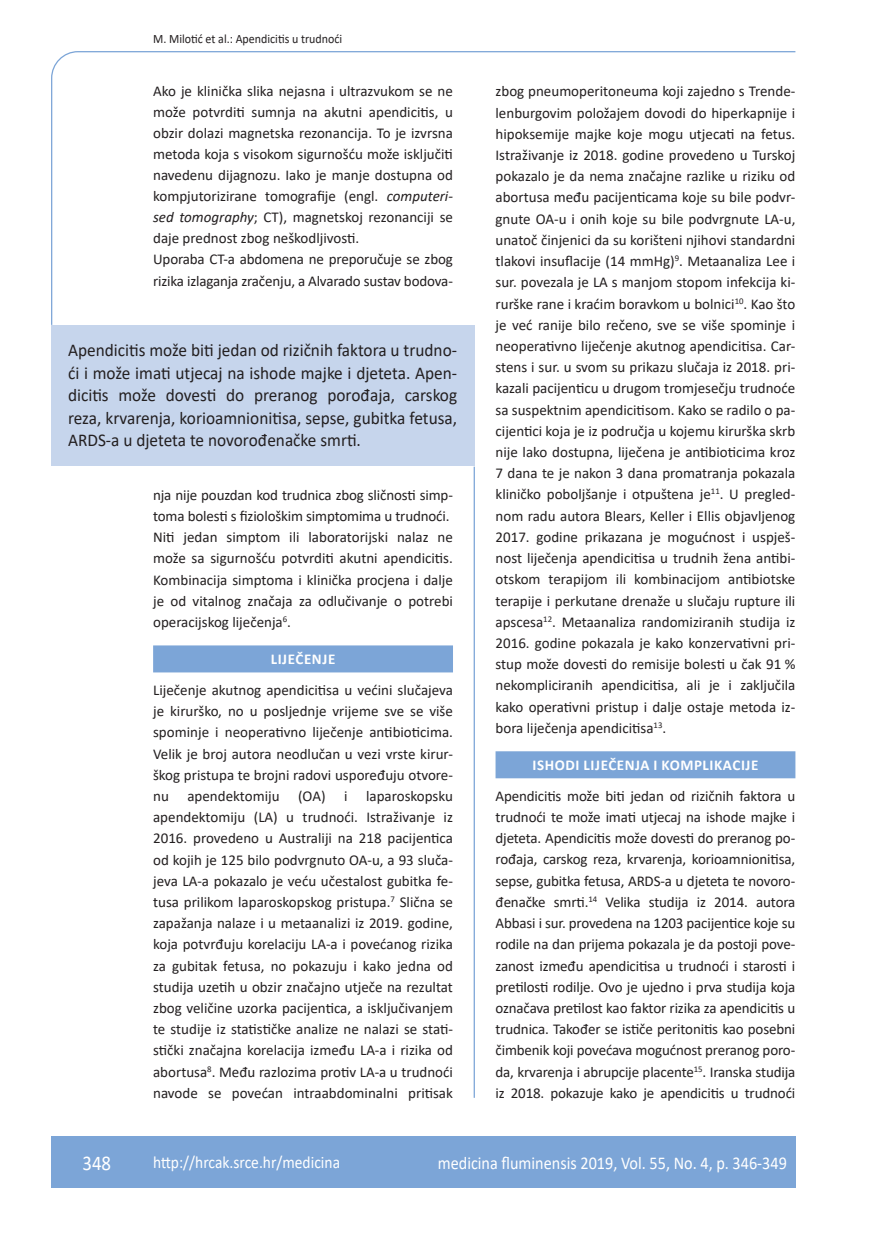
<style>
.page{position:relative;width:872px;height:1234px;background:#fff}
.page>*{position:absolute;margin:0;border:0;box-sizing:border-box;transform-origin:0 0}
.t1{font:21px "Calibri";color:#fff;scale:.9 1}
.anterfile{font:18px/22.5px "Calibri";color:#231f20;text-align:justify;scale:.96 1}
.t2{font:18px "Calibri";color:#fff;scale:.9 1}
.t3{font:17.25px "Calibri";color:#fff;scale:.9 1}
.osnovni_tekst{font:15px/21.1px "Calibri";letter-spacing:-.01em;color:#231f20;text-align:justify}
.naslov_ruler{font:700 15px "Calibri";letter-spacing:.04em;color:#fff}
.glava{font:12.75px "Calibri";color:#231f20;scale:.94 1}
.s1{font-style:italic}
</style>
<div class="page">
<svg style="left:51px;top:51px;width:745px;height:275px"></svg>
<hr style="left:473px;top:466px;width:2px;height:631px;background:#7ca5d7">
<div style="left:51px;top:1135px;width:744px;height:51px;background:#7ca5d7"></div>
<div style="left:495px;top:751px;width:300px;height:27px;background:#7ca5d7"></div>
<div style="left:51px;top:325px;width:423px;height:140px;background:#c6d5ec"></div>
<div style="left:153px;top:645px;width:300px;height:27px;background:#7ca5d7"></div>
<p class="glava" style="left:153px;top:29px;width:203px">M. Milotić et al.: Apendicitis u trudnoći</p>
<p class="osnovni_tekst" style="left:153px;top:80px;width:301px">Ako je klinička slika nejasna i ultrazvukom se ne može potvrditi sumnja na akutni apendicitis, u obzir dolazi magnetska rezonancija. To je izvrsna metoda koja s visokom sigurnošću može isključiti navedenu dijagnozu. Iako je manje dostupna od kompjutorizirane tomografije (engl. <span class="s1">computeri&shy;sed tomography</span>; CT), magnetskoj rezonanciji se daje prednost zbog neškodljivosti.</p>
<p class="osnovni_tekst" style="left:153px;top:248px;width:301px">Uporaba CT-a abdomena ne preporučuje se zbog rizika izlaganja zračenju, a Alvarado sustav bodova-</p>
<p class="anterfile" style="left:68px;top:338px;width:407px">Apendicitis može biti jedan od rizičnih faktora u trudno&shy;ći i može imati utjecaj na ishode majke i djeteta. Apen&shy;dicitis može dovesti do preranog porođaja, carskog reza, krvarenja, korioamnionitisa, sepse, gubitka fetusa, ARDS-a u djeteta te novorođenačke smrti.</p>
<p class="osnovni_tekst" style="left:153px;top:483px;width:301px">nja nije pouzdan kod trudnica zbog sličnosti simp&shy;toma bolesti s fiziološkim simptomima u trudnoći.</p>
<p class="osnovni_tekst" style="left:153px;top:526px;width:301px">Niti jedan simptom ili laboratorijski nalaz ne može sa sigurnošću potvrditi akutni apendicitis.<br>Kombinacija simptoma i klinička procjena i dalje je od vitalnog značaja za odlučivanje o potrebi operacijskog liječenja<sup>6</sup>.</p>
<p class="naslov_ruler" style="left:271px;top:648px;width:66px">LIJEČENJE</p>
<p class="osnovni_tekst" style="left:153px;top:678px;width:301px">Liječenje akutnog apendicitisa u većini slučajeva je kirurško, no u posljednje vrijeme sve se više spominje i neoperativno liječenje antibioticima.<br>Velik je broj autora neodlučan u vezi vrste kirur&shy;škog pristupa te brojni radovi uspoređuju otvore&shy;nu apendektomiju (OA) i laparoskopsku apendektomiju (LA) u trudnoći. Istraživanje iz 2016. provedeno u Australiji na 218 pacijentica od kojih je 125 bilo podvrgnuto OA-u, a 93 sluča&shy;jeva LA-a pokazalo je veću učestalost gubitka fe&shy;tusa prilikom laparoskopskog pristupa.<sup>7</sup> Slična se zapažanja nalaze i u metaanalizi iz 2019. godine, koja potvrđuju korelaciju LA-a i povećanog rizika za gubitak fetusa, no pokazuju i kako jedna od studija uzetih u obzir značajno utječe na rezultat zbog veličine uzorka pacijentica, a isključivanjem te studije iz statističke analize ne nalazi se stati&shy;stički značajna korelacija između LA-a i rizika od abortusa<sup>8</sup>. Među razlozima protiv LA-a u trudnoći navode se povećan intraabdominalni pritisak</p>
<p class="osnovni_tekst" style="left:495px;top:80px;width:301px">zbog pneumoperitoneuma koji zajedno s Trende&shy;lenburgovim položajem dovodi do hiperkapnije i hipoksemije majke koje mogu utjecati na fetus.<br>Istraživanje iz 2018. godine provedeno u Turskoj pokazalo je da nema značajne razlike u riziku od abortusa među pacijenticama koje su bile podvr&shy;gnute OA-u i onih koje su bile podvrgnute LA-u, unatoč činjenici da su korišteni njihovi standardni tlakovi insuflacije (14 mmHg)<sup>9</sup>. Metaanaliza Lee i sur. povezala je LA s manjom stopom infekcija ki&shy;rurške rane i kraćim boravkom u bolnici<sup>10</sup>. Kao što je već ranije bilo rečeno, sve se više spominje i neoperativno liječenje akutnog apendicitisa. Car&shy;stens i sur. u svom su prikazu slučaja iz 2018. pri&shy;kazali pacijenticu u drugom tromjesečju trudnoće sa suspektnim apendicitisom. Kako se radilo o pa&shy;cijentici koja je iz područja u kojemu kirurška skrb nije lako dostupna, liječena je antibioticima kroz 7 dana te je nakon 3 dana promatranja pokazala kliničko poboljšanje i otpuštena je<sup>11</sup>. U pregled&shy;nom radu autora Blears, Keller i Ellis objavljenog 2017. godine prikazana je mogućnost i uspješ&shy;nost liječenja apendicitisa u trudnih žena antibi&shy;otskom terapijom ili kombinacijom antibiotske terapije i perkutane drenaže u slučaju rupture ili apscesa<sup>12</sup>. Metaanaliza randomiziranih studija iz 2016. godine pokazala je kako konzervativni pri&shy;stup može dovesti do remisije bolesti u čak 91 % nekompliciranih apendicitisa, ali je i zaključila kako operativni pristup i dalje ostaje metoda iz&shy;bora liječenja apendicitisa<sup>13</sup>.</p>
<p class="naslov_ruler" style="left:532px;top:754px;width:227px">ISHODI LIJEČENJA I KOMPLIKACIJE</p>
<p class="osnovni_tekst" style="left:495px;top:784px;width:301px">Apendicitis može biti jedan od rizičnih faktora u trudnoći te može imati utjecaj na ishode majke i djeteta. Apendicitis može dovesti do preranog po&shy;rođaja, carskog reza, krvarenja, korioamnionitisa, sepse, gubitka fetusa, ARDS-a u djeteta te novoro&shy;đenačke smrti.<sup>14</sup> Velika studija iz 2014. autora Abbasi i sur. provedena na 1203 pacijentice koje su rodile na dan prijema pokazala je da postoji pove&shy;zanost između apendicitisa u trudnoći i starosti i pretilosti rodilje. Ovo je ujedno i prva studija koja označava pretilost kao faktor rizika za apendicitis u trudnica. Također se ističe peritonitis kao posebni čimbenik koji povećava mogućnost preranog poro&shy;da, krvarenja i abrupcije placente<sup>15</sup>. Iranska studija iz 2018. pokazuje kako je apendicitis u trudnoći</p>
<p class="t1" style="left:82px;top:1147px;width:33px">348</p>
<p class="t3" style="left:153px;top:1149px;width:209px">http://hrcak.srce.hr/medicina</p>
<p class="t2" style="left:438px;top:1149px;width:389px">medicina fluminensis 2019, Vol. 55, No. 4, p. 346-349</p>
</div>
